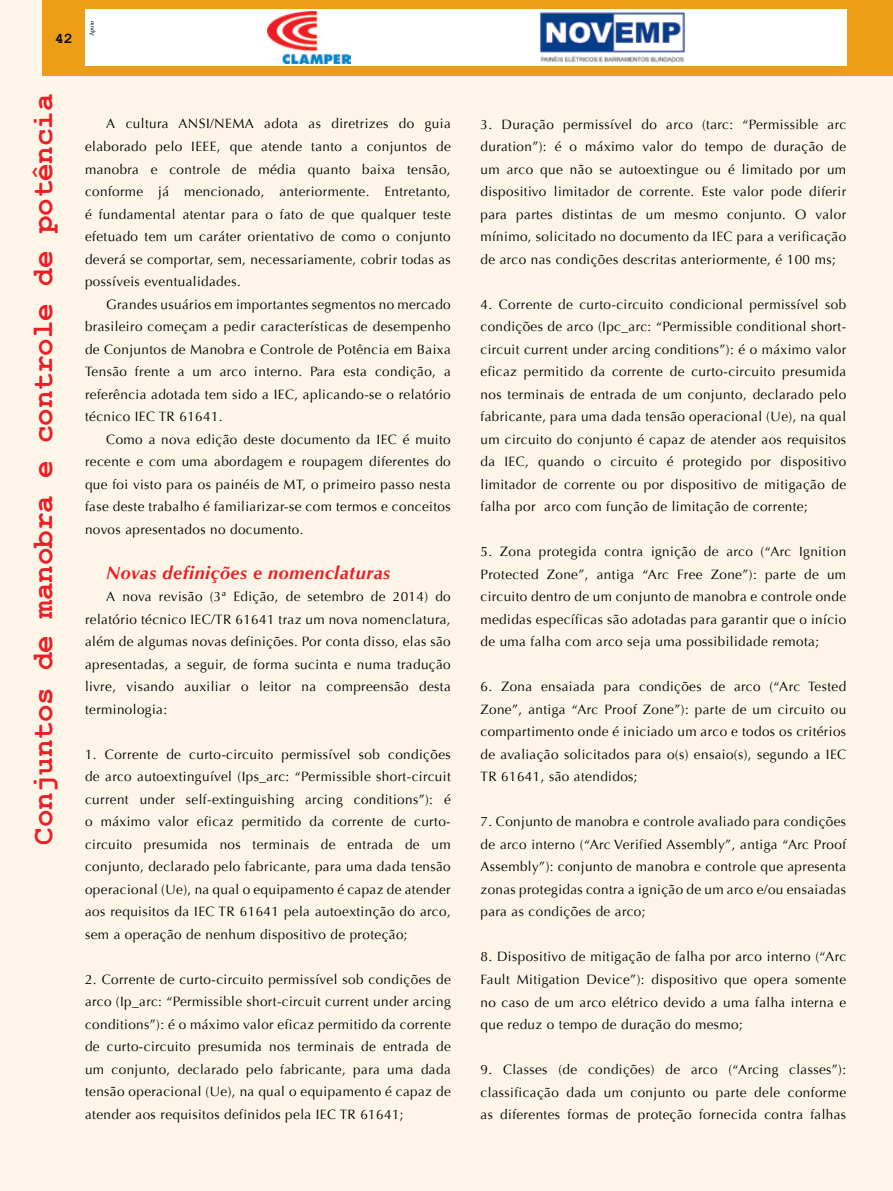
<style>
.page{position:relative;width:893px;height:1191px;background:#fdf5e8}
.page>*{position:absolute;margin:0;border:0;box-sizing:border-box;transform-origin:0 0}
.t1{font:700 30px "Courier New";color:#ed1d24}
.t2{font:italic 700 18px "Optima";letter-spacing:.03em;color:#ed1d24}
.t3{font:700 15px "Courier New";color:#000}
.t4{font:13.5px/22.5px "Optima";letter-spacing:.03em;color:#000;text-align:justify}
.t5{font:6.3px "Minion Pro";letter-spacing:-.005em;color:#000}
</style>
<div class="page">
<div style="left:43px;top:0;width:850px;height:76px;background:#ed9e19"></div>
<div style="left:85px;top:9px;width:761px;height:57px;background:#fff"></div>
<img style="left:268px;top:11px;width:82px;height:52px">
<img style="left:540px;top:12px;width:145px;height:51px">
<p class="t3" style="left:55px;top:29px;width:19px">42</p>
<p class="t5" style="left:88px;top:36px;width:17px;rotate:-90deg">Apoio</p>
<h1 class="t1" style="left:24px;top:844px;width:752px;rotate:-90deg">Conjuntos de manobra e controle de potência</h1>
<p class="t4" style="left:85px;top:113px;width:367px;text-indent:21px">A cultura ANSI/NEMA adota as diretrizes do guia elaborado pelo IEEE, que atende tanto a conjuntos de manobra e controle de média quanto baixa tensão, conforme já mencionado, anteriormente. Entretanto, é fundamental atentar para o fato de que qualquer teste efetuado tem um caráter orientativo de como o conjunto deverá se comportar, sem, necessariamente, cobrir todas as possíveis eventualidades.</p>
<p class="t4" style="left:85px;top:293px;width:367px;text-indent:21px">Grandes usuários em importantes segmentos no mercado brasileiro começam a pedir características de desempenho de Conjuntos de Manobra e Controle de Potência em Baixa Tensão frente a um arco interno. Para esta condição, a referência adotada tem sido a IEC, aplicando-se o relatório técnico IEC TR 61641.</p>
<p class="t4" style="left:85px;top:428px;width:367px;text-indent:21px">Como a nova edição deste documento da IEC é muito recente e com uma abordagem e roupagem diferentes do que foi visto para os painéis de MT, o primeiro passo nesta fase deste trabalho é familiarizar-se com termos e conceitos novos apresentados no documento.</p>
<h2 class="t2" style="left:106px;top:562px;width:285px">Novas definições e nomenclaturas</h2>
<p class="t4" style="left:85px;top:585px;width:367px;text-indent:21px">A nova revisão (3ª Edição, de setembro de 2014) do relatório técnico IEC/TR 61641 traz um nova nomenclatura, além de algumas novas definições. Por conta disso, elas são apresentadas, a seguir, de forma sucinta e numa tradução livre, visando auxiliar o leitor na compreensão desta terminologia:</p>
<p class="t4" style="left:85px;top:743px;width:367px">1. Corrente de curto-circuito permissível sob condições de arco autoextinguível (Ips_arc: “Permissible short-circuit current under self-extinguishing arcing conditions”): é o máximo valor eficaz permitido da corrente de curto&shy;circuito presumida nos terminais de entrada de um conjunto, declarado pelo fabricante, para uma dada tensão operacional (Ue), na qual o equipamento é capaz de atender aos requisitos da IEC TR 61641 pela autoextinção do arco, sem a operação de nenhum dispositivo de proteção;</p>
<p class="t4" style="left:85px;top:968px;width:367px">2. Corrente de curto-circuito permissível sob condições de arco (Ip_arc: “Permissible short-circuit current under arcing conditions”): é o máximo valor eficaz permitido da corrente de curto-circuito presumida nos terminais de entrada de um conjunto, declarado pelo fabricante, para uma dada tensão operacional (Ue), na qual o equipamento é capaz de atender aos requisitos definidos pela IEC TR 61641;</p>
<p class="t4" style="left:480px;top:113px;width:367px">3. Duração permissível do arco (tarc: “Permissible arc duration”): é o máximo valor do tempo de duração de um arco que não se autoextingue ou é limitado por um dispositivo limitador de corrente. Este valor pode diferir para partes distintas de um mesmo conjunto. O valor mínimo, solicitado no documento da IEC para a verificação de arco nas condições descritas anteriormente, é 100 ms;</p>
<p class="t4" style="left:480px;top:293px;width:367px">4. Corrente de curto-circuito condicional permissível sob condições de arco (Ipc_arc: “Permissible conditional short&shy;circuit current under arcing conditions”): é o máximo valor eficaz permitido da corrente de curto-circuito presumida nos terminais de entrada de um conjunto, declarado pelo fabricante, para uma dada tensão operacional (Ue), na qual um circuito do conjunto é capaz de atender aos requisitos da IEC, quando o circuito é protegido por dispositivo limitador de corrente ou por dispositivo de mitigação de falha por arco com função de limitação de corrente;</p>
<p class="t4" style="left:480px;top:540px;width:367px">5. Zona protegida contra ignição de arco (“Arc Ignition Protected Zone”, antiga “Arc Free Zone”): parte de um circuito dentro de um conjunto de manobra e controle onde medidas específicas são adotadas para garantir que o início de uma falha com arco seja uma possibilidade remota;</p>
<p class="t4" style="left:480px;top:675px;width:367px">6. Zona ensaiada para condições de arco (“Arc Tested Zone”, antiga “Arc Proof Zone”): parte de um circuito ou compartimento onde é iniciado um arco e todos os critérios de avaliação solicitados para o(s) ensaio(s), segundo a IEC TR 61641, são atendidos;</p>
<p class="t4" style="left:480px;top:810px;width:367px">7. Conjunto de manobra e controle avaliado para condições de arco interno (“Arc Verified Assembly”, antiga “Arc Proof Assembly”): conjunto de manobra e controle que apresenta zonas protegidas contra a ignição de um arco e/ou ensaiadas para as condições de arco;</p>
<p class="t4" style="left:480px;top:945px;width:367px">8. Dispositivo de mitigação de falha por arco interno (“Arc Fault Mitigation Device”): dispositivo que opera somente no caso de um arco elétrico devido a uma falha interna e que reduz o tempo de duração do mesmo;</p>
<p class="t4" style="left:480px;top:1058px;width:367px">9. Classes (de condições) de arco (“Arcing classes”): classificação dada um conjunto ou parte dele conforme as diferentes formas de proteção fornecida contra falhas</p>
</div>
